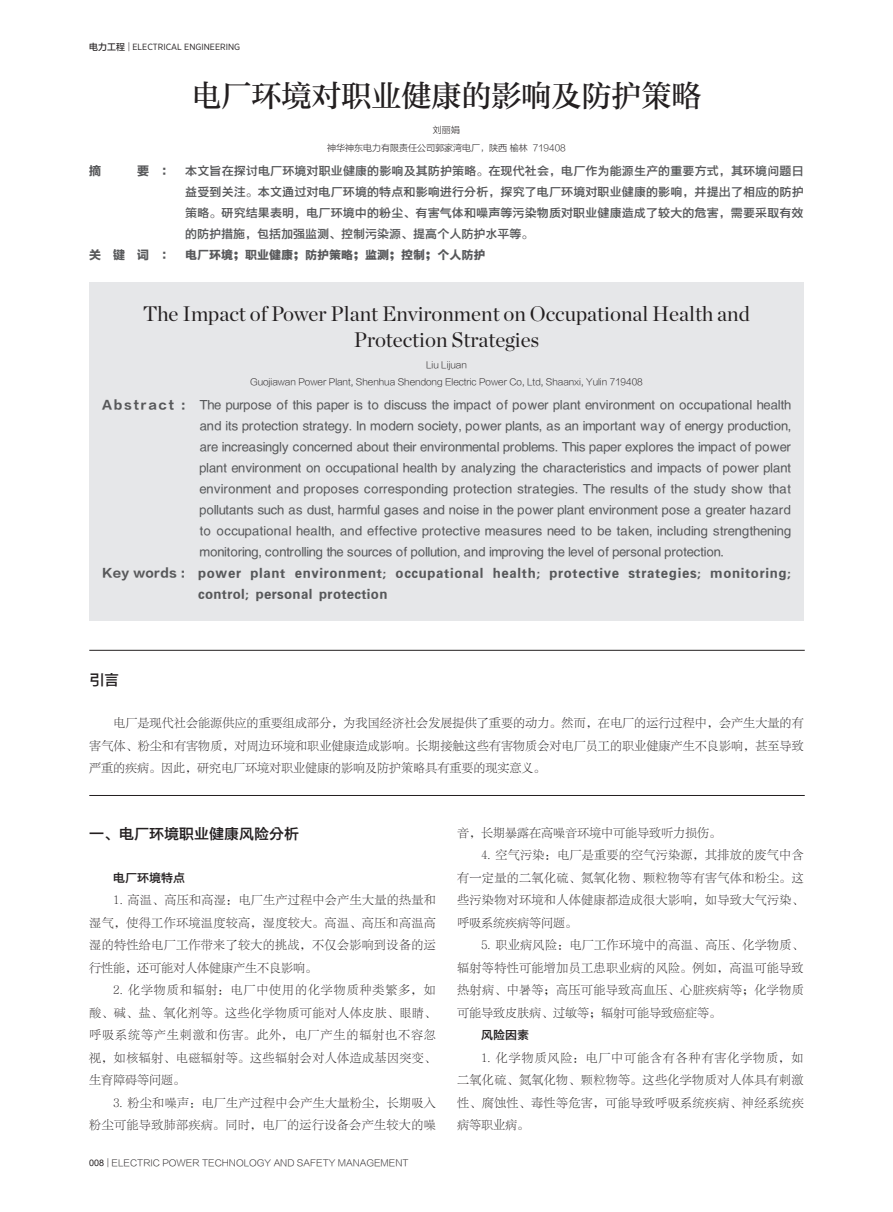
<style>
.page{position:relative;width:893px;height:1212px;background:#fff}
.page>*{position:absolute;margin:0;border:0;box-sizing:border-box;transform-origin:0 0}
.标题{font:30px "FZZHUNYSK GBK1 0";color:#231f20}
.英文标题{font:21px/25.2px "Chronicle Display";color:#231f20;text-align:center}
.一{font:15px "FZYDZHK GBK1 0";color:#231f20}
.正文{font:12px/22.5px "FZLTSK GBK1 0";letter-spacing:.035em;color:#231f20;text-align:justify}
.英文摘要{font:12px/21px "FZYDZHK GBK1 0";letter-spacing:.02em;color:#57585a;text-align:justify}
.摘要{font:12px/21px "FZYDZHK GBK1 0";color:#57585a;text-align:justify}
.英文关键词{font:12px/21px "FZYDCHK GBK1 0";letter-spacing:.055em;color:#57585a}
.关键词{font:12px "FZYDCHK GBK1 0";color:#57585a}
.正文-2{font:12px "FZLTSK GBK1 0";color:#231f20}
.一-2{font:12px "FZYDZHK GBK1 0";color:#231f20}
.摘要-2{font:12px "FZLTDHK GBK1 0";color:#57585a}
.英文单位{font:9px "FZLTXHK GBK1 0";color:#231f20}
.t1{font:9px "FZLTKHK GBK1 0";color:#231f20}
.单位{font:9px "FZLTXHK GBK1 0";color:#231f20}
.t2{font:9px "Gotham Narrow";color:#231f20}
.英文作者{font:9px "FZLTXHK GBK1 0";color:#231f20}
.作者{font:9px "FZLTXHK GBK1 0";color:#231f20}
.s1{font-family:"FZLTZHUNHK GBK1 0"}
.s2{font-family:"FZLTKHK GBK1 0"}
.s3{font-family:"FZLTDHK GBK1 0"}
.s4{font-family:"Arial"}
</style>
<div class="page">
<div style="left:89px;top:282px;width:715px;height:339px;background:#e6e7e9"></div>
<hr style="left:89px;top:650px;width:716px;height:1px;background:#231f20">
<hr style="left:89px;top:795px;width:716px;height:1px;background:#231f20">
<p class="t2" style="left:89px;top:41px;width:152px"><span class="s1">电力工程</span> <span class="s2">|</span> ELECTRICAL ENGINEERING</p>
<p class="标题" style="left:191px;top:78px;width:512px">电厂环境对职业健康的影响及防护策略</p>
<p class="作者" style="left:433px;top:124px;width:28px">刘丽娟</p>
<p class="单位" style="left:327px;top:142px;width:240px">神华神东电力有限责任公司郭家湾电厂，陕西 榆林 719408</p>
<p class="摘要-2" style="left:89px;top:165px;width:14px">摘</p>
<p class="摘要" style="left:185px;top:161px;width:620px;text-indent:-48px"><span class="s3">要 ：</span> 本文旨在探讨电厂环境对职业健康的影响及其防护策略。在现代社会，电厂作为能源生产的重要方式，其环境问题日益受到关注。本文通过对电厂环境的特点和影响进行分析，探究了电厂环境对职业健康的影响，并提出了相应的防护策略。研究结果表明，电厂环境中的粉尘、有害气体和噪声等污染物质对职业健康造成了较大的危害，需要采取有效的防护措施，包括加强监测、控制污染源、提高个人防护水平等。</p>
<p class="关键词" style="left:89px;top:249px;width:397px"><span class="s3">关 键 词 ：</span> 电厂环境；职业健康；防护策略；监测；控制；个人防护</p>
<p class="英文标题" style="left:143px;top:300px;width:608px">The Impact of Power Plant Environment on Occupational Health and<br>Protection Strategies</p>
<p class="英文作者" style="left:426px;top:360px;width:42px">Liu Lijuan</p>
<p class="英文单位" style="left:250px;top:377px;width:394px">Guojiawan Power Plant, Shenhua Shendong Electric Power Co, Ltd, Shaanxi, Yulin 719408</p>
<p class="英文摘要" style="left:200px;top:395px;width:593px;text-indent:-98px"><span class="s3">Abstract :</span> The purpose of this paper is to discuss the impact of power plant environment on occupational health and its protection strategy. In modern society, power plants, as an important way of energy production, are increasingly concerned about their environmental problems. This paper explores the impact of power plant environment on occupational health by analyzing the characteristics and impacts of power plant environment and proposes corresponding protection strategies. The results of the study show that pollutants such as dust, harmful gases and noise in the power plant environment pose a greater hazard to occupational health, and effective protective measures need to be taken, including strengthening monitoring, controlling the sources of pollution, and improving the level of personal protection.</p>
<p class="英文关键词" style="left:198px;top:563px;width:594px;text-indent:-96px"><span class="s3">Key words :</span> power plant environment; occupational health; protective strategies; monitoring; control; personal protection</p>
<p class="一" style="left:89px;top:671px;width:32px">引言</p>
<p class="正文" style="left:89px;top:712px;width:716px;text-indent:24px">电厂是现代社会能源供应的重要组成部分，为我国经济社会发展提供了重要的动力。然而，在电厂的运行过程中，会产生大量的有害气体、粉尘和有害物质，对周边环境和职业健康造成影响。长期接触这些有害物质会对电厂员工的职业健康产生不良影响，甚至导致严重的疾病。因此，研究电厂环境对职业健康的影响及防护策略具有重要的现实意义。</p>
<p class="一" style="left:89px;top:826px;width:212px">一、电厂环境职业健康风险分析</p>
<p class="一-2" style="left:113px;top:871px;width:73px">电厂环境特点</p>
<p class="正文" style="left:89px;top:889px;width:348px;text-indent:24px">1. 高温、高压和高湿：电厂生产过程中会产生大量的热量和湿气，使得工作环境温度较高，湿度较大。高温、高压和高温高湿的特性给电厂工作带来了较大的挑战，不仅会影响到设备的运行性能，还可能对人体健康产生不良影响。</p>
<p class="正文" style="left:89px;top:979px;width:348px;text-indent:24px">2. 化学物质和辐射：电厂中使用的化学物质种类繁多，如酸、碱、盐、氧化剂等。这些化学物质可能对人体皮肤、眼睛、呼吸系统等产生刺激和伤害。此外，电厂产生的辐射也不容忽视，如核辐射、电磁辐射等。这些辐射会对人体造成基因突变、生育障碍等问题。</p>
<p class="正文" style="left:89px;top:1092px;width:348px;text-align:right">3. 粉尘和噪声：电厂生产过程中会产生大量粉尘，长期吸入<br>粉尘可能导致肺部疾病。同时，电厂的运行设备会产生较大的噪</p>
<p class="t1" style="left:89px;top:1158px;width:321px"><span class="s4">008</span> | ELECTRIC POWER TECHNOLOGY AND SAFETY MANAGEMENT</p>
<p class="正文-2" style="left:457px;top:826px;width:265px">音，长期暴露在高噪音环境中可能导致听力损伤。</p>
<p class="正文" style="left:457px;top:844px;width:348px;text-indent:24px">4. 空气污染：电厂是重要的空气污染源，其排放的废气中含有一定量的二氧化硫、氮氧化物、颗粒物等有害气体和粉尘。这些污染物对环境和人体健康都造成很大影响，如导致大气污染、呼吸系统疾病等问题。</p>
<p class="正文" style="left:457px;top:934px;width:348px;text-indent:24px">5. 职业病风险：电厂工作环境中的高温、高压、化学物质、辐射等特性可能增加员工患职业病的风险。例如，高温可能导致热射病、中暑等；高压可能导致高血压、心脏疾病等；化学物质可能导致皮肤病、过敏等；辐射可能导致癌症等。</p>
<p class="一-2" style="left:481px;top:1029px;width:49px">风险因素</p>
<p class="正文" style="left:457px;top:1047px;width:348px;text-indent:24px">1. 化学物质风险：电厂中可能含有各种有害化学物质，如二氧化硫、氮氧化物、颗粒物等。这些化学物质对人体具有刺激性、腐蚀性、毒性等危害，可能导致呼吸系统疾病、神经系统疾病等职业病。</p>
</div>
